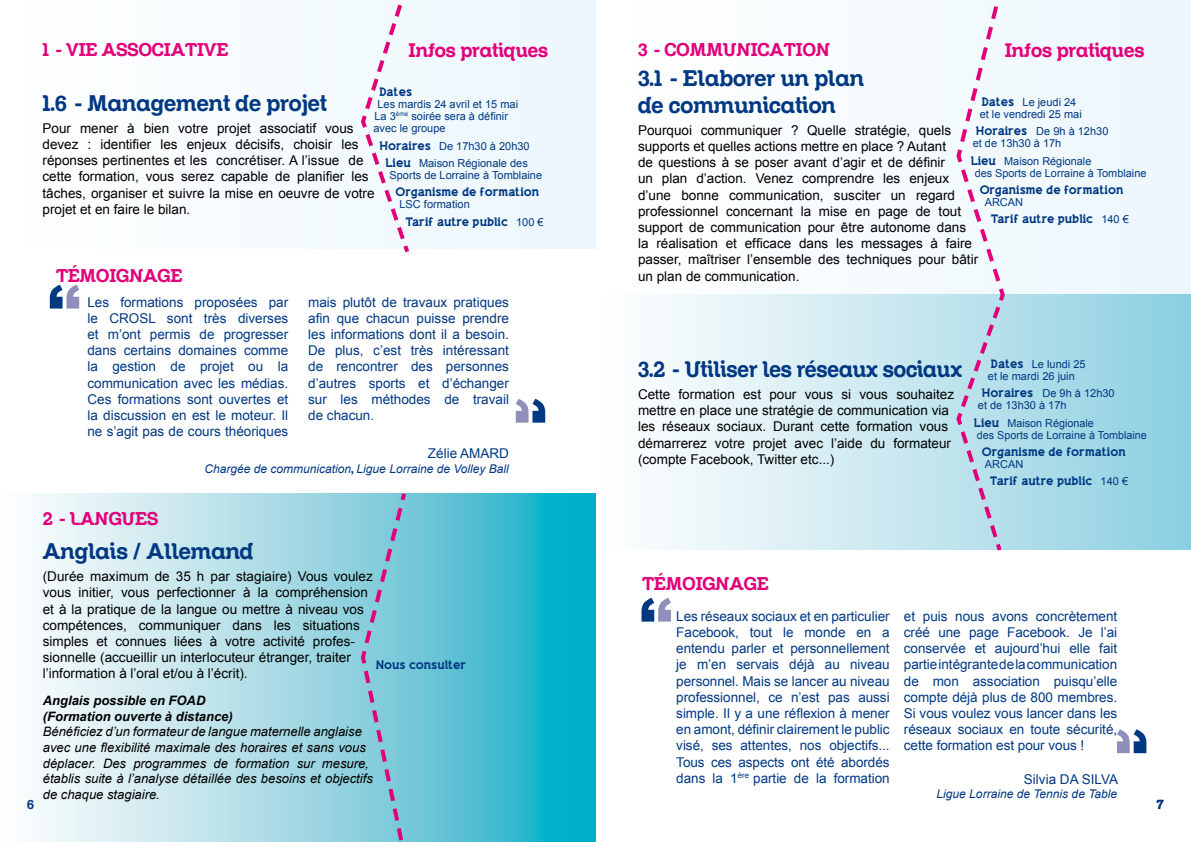
<style>
.page{position:relative;width:1191px;height:842px;background:#fff}
.page>*{position:absolute;margin:0;border:0;box-sizing:border-box;transform-origin:0 0}
.t1{font:900 60px "Arial";color:#003882}
.t2{font:22px/26.4px "Zil Semi Slab";color:#003882}
.t3{font:22px "Zil Semi Slab";color:#003882;scale:.96 1}
.t4{font:19px "Zil Semi Slab";color:#e2007a}
.t5{font:18px "Zil Semi Slab";color:#e2007a}
.t6{font:13.5px/16.2px "Arial";color:#000}
.t7{font:13.5px/16.2px "Arial";color:#003882;text-align:justify}
.t8{font:italic 13px/15.6px "Arial";color:#000}
.t9{font:italic 700 13px/15.6px "Arial";color:#000}
.t10{font:13px "Zil Semi Slab";color:#003882}
.t11{font:italic 12px "Arial";color:#003882}
.t12{font:11px/12px "Arial";color:#003882}
.t13{font:10px "Lifestyle M54";color:#003882}
.s1{font-family:"Lifestyle M54";font-size:10px}
.s2{font-family:"Arial";font-size:11px}
.s3{color:#908eba}
.s4{font-family:"Zil Semi Slab";font-style:normal}
</style>
<div class="page">
<div style="left:595px;top:0;width:596px;height:295px;background:#f6fbfe"></div>
<div style="left:595px;top:295px;width:596px;height:255px;background:linear-gradient(to right,#fff,#8dd0e1)"></div>
<div style="left:0;top:0;width:595px;height:249px;background:#f6fbfe"></div>
<svg style="left:32px;top:493px;width:563px;height:349px;background:#90d5e1"></svg>
<svg style="left:954px;top:6px;width:53px;height:545px"></svg>
<svg style="left:361px;top:4px;width:48px;height:249px"></svg>
<svg style="left:359px;top:493px;width:50px;height:349px;background:#85c1d5"></svg>
<h3 class="t4" style="left:408px;top:38px;width:141px">Infos pratiques</h3>
<h3 class="t5" style="left:43px;top:39px;width:188px">1 - VIE ASSOCIATIVE</h3>
<h3 class="t5" style="left:638px;top:39px;width:194px">3 - COMMUNICATION</h3>
<h3 class="t4" style="left:1004px;top:38px;width:141px">Infos pratiques</h3>
<p class="t13" style="left:379px;top:87px;width:34px">Dates</p>
<p class="t12" style="left:373px;top:98px;width:146px;text-indent:4px">Les mardis 24 avril et 15 mai<br>La 3<sup>ème</sup> soirée sera à définir avec le groupe</p>
<p class="t12" style="left:379px;top:137px;width:152px;line-height:17.7px;text-align:center"><span class="s1">Horaires</span> De 17h30 à 20h30<br><span class="s1">Lieu</span> Maison Régionale des</p>
<p class="t12" style="left:389px;top:169px;width:154px">Sports de Lorraine à Tomblaine</p>
<p class="t13" style="left:395px;top:187px;width:145px">Organisme de formation</p>
<p class="t12" style="left:399px;top:198px;width:72px">LSC formation</p>
<p class="t13" style="left:405px;top:216px;width:140px">Tarif autre public <span class="s2">100 €</span></p>
<h2 class="t2" style="left:43px;top:90px;width:286px">1.6 - Management de projet</h2>
<p class="t6" style="left:43px;top:120px;width:333px">Pour mener à bien votre projet associatif vous devez : identifier les enjeux décisifs, choisir les réponses pertinentes et les concrétiser. A l’issue de cette formation, vous serez capable de planifier les tâches, organiser et suivre la mise en oeuvre de votre projet et en faire le bilan.</p>
<h3 class="t5" style="left:56px;top:264px;width:128px">TÉMOIGNAGE</h3>
<h1 class="t1" style="left:48px;top:263px;width:35px">‘<span class="s3">‘</span></h1>
<p class="t7" style="left:87px;top:294px;width:202px">Les formations proposées par le CROSL sont très diverses et m’ont permis de progresser dans certains domaines comme la gestion de projet ou la communication avec les médias.<br>Ces formations sont ouvertes et la discussion en est le moteur. Il ne s’agit pas de cours théoriques</p>
<p class="t7" style="left:308px;top:294px;width:202px">mais plutôt de travaux pratiques afin que chacun puisse prendre les informations dont il a besoin.<br>De plus, c’est très intéressant de rencontrer des personnes d’autres sports et d’échanger sur les méthodes de travail de chacun.</p>
<p class="t7" style="left:428px;top:445px;width:83px">Zélie AMARD</p>
<p class="t11" style="left:204px;top:461px;width:306px">Chargée de communication<span class="s4">,</span> Ligue Lorraine de Volley Ball</p>
<h3 class="t5" style="left:43px;top:508px;width:117px">2 - LANGUES</h3>
<h2 class="t2" style="left:638px;top:65px;width:227px">3.1 - Elaborer un plan de communication</h2>
<p class="t6" style="left:638px;top:122px;width:342px">Pourquoi communiquer ? Quelle stratégie, quels supports et quelles actions mettre en place ? Autant<br>de questions à se poser avant d’agir et de définir<br>un plan d’action. Venez comprendre les enjeux d’une bonne communication, susciter un regard professionnel concernant la mise en page de tout support de communication pour être autonome dans la réalisation et efficace dans les messages à faire passer, maîtriser l’ensemble des techniques pour bâtir un plan de communication.</p>
<p class="t12" style="left:979px;top:96px;width:104px"><span class="s1">Dates</span> Le jeudi 24 et le vendredi 25 mai</p>
<p class="t12" style="left:972px;top:126px;width:137px"><span class="s1">Horaires</span> De 9h à 12h30 et de 13h30 à 17h</p>
<p class="t12" style="left:974px;top:155px;width:173px;text-indent:-4px"><span class="s1">Lieu</span> Maison Régionale<br>des Sports de Lorraine à Tomblaine</p>
<p class="t13" style="left:979px;top:185px;width:145px">Organisme de formation</p>
<p class="t12" style="left:984px;top:196px;width:40px">ARCAN</p>
<p class="t13" style="left:990px;top:214px;width:140px">Tarif autre public <span class="s2">140 €</span></p>
<h2 class="t3" style="left:638px;top:356px;width:339px">3.2 - Utiliser les réseaux sociaux</h2>
<p class="t6" style="left:638px;top:386px;width:317px">Cette formation est pour vous si vous souhaitez mettre en place une stratégie de communication via les réseaux sociaux. Durant cette formation vous démarrerez votre projet avec l’aide du formateur (compte Facebook, Twitter etc...)</p>
<p class="t12" style="left:988px;top:358px;width:99px"><span class="s1">Dates</span> Le lundi 25 et le mardi 26 juin</p>
<p class="t12" style="left:978px;top:387px;width:138px;text-indent:4px"><span class="s1">Horaires</span> De 9h à 12h30 et de 13h30 à 17h</p>
<p class="t12" style="left:974px;top:417px;width:174px"><span class="s1">Lieu</span> Maison Régionale<br>des Sports de Lorraine à Tomblaine</p>
<p class="t13" style="left:982px;top:446px;width:145px">Organisme de formation</p>
<p class="t12" style="left:985px;top:458px;width:40px">ARCAN</p>
<p class="t13" style="left:990px;top:476px;width:140px">Tarif autre public <span class="s2">140 €</span></p>
<h2 class="t2" style="left:43px;top:538px;width:212px">Anglais / Allemand</h2>
<p class="t6" style="left:43px;top:568px;width:331px">(Durée maximum de 35 h par stagiaire) Vous voulez vous initier, vous perfectionner à la compréhension et à la pratique de la langue ou mettre à niveau vos compétences, communiquer dans les situations simples et connues liées à votre activité profes&shy;sionnelle (accueillir un interlocuteur étranger, traiter l’information à l’oral et/ou à l’écrit).</p>
<p class="t9" style="left:43px;top:693px;width:191px">Anglais possible en FOAD (Formation ouverte à distance)</p>
<p class="t8" style="left:43px;top:724px;width:331px">Bénéficiez d’un formateur de langue maternelle anglaise avec une flexibilité maximale des horaires et sans vous déplacer. Des programmes de formation sur mesure, établis suite à l’analyse détaillée des besoins et objectifs de chaque stagiaire.</p>
<h3 class="t5" style="left:642px;top:573px;width:128px">TÉMOIGNAGE</h3>
<h1 class="t1" style="left:639px;top:576px;width:35px">‘<span class="s3">‘</span></h1>
<p class="t7" style="left:676px;top:608px;width:215px">Les réseaux sociaux et en particulier Facebook, tout le monde en a entendu parler et personnellement je m’en servais déjà au niveau personnel. Mais se lancer au niveau professionnel, ce n’est pas aussi simple. Il y a une réflexion à mener en amont, définir clairement le public visé, ses attentes, nos objectifs...<br>Tous ces aspects ont été abordés dans la 1<sup>ère</sup> partie de la formation</p>
<p class="t7" style="left:904px;top:608px;width:215px">et puis nous avons concrètement créé une page Facebook. Je l’ai conservée et aujourd’hui elle fait partie intégrante de la communication de mon association puisqu’elle compte déjà plus de 800 membres.<br>Si vous voulez vous lancer dans les réseaux sociaux en toute sécurité, cette formation est pour vous !</p>
<p class="t13" style="left:376px;top:660px;width:92px">Nous consulter</p>
<p class="t7" style="left:1024px;top:771px;width:96px">Silvia DA SILVA</p>
<p class="t11" style="left:936px;top:786px;width:182px">Ligue Lorraine de Tennis de Table</p>
<p class="t10" style="left:27px;top:797px;width:8px">6</p>
<p class="t10" style="left:1157px;top:797px;width:8px">7</p>
</div>
